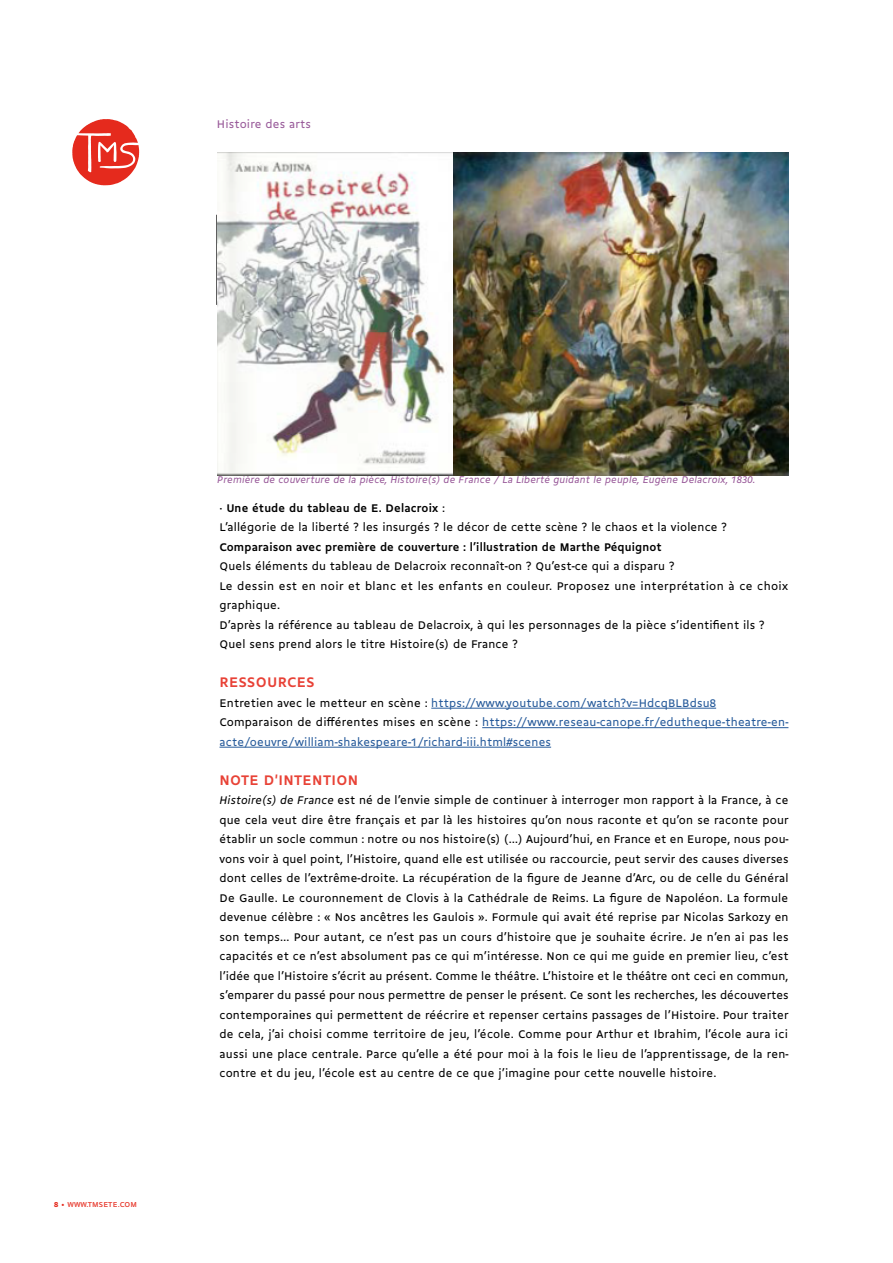
<style>
.page{position:relative;width:893px;height:1263px;background:#fff}
.page>*{position:absolute;margin:0;border:0;box-sizing:border-box;transform-origin:0 0}
.t1{font:700 15px "Gemeli";letter-spacing:.025em;color:#e84236}
.t2{font:700 15px "Gemeli";letter-spacing:.025em;color:#e84136}
.t3{font:12px/19.5px "Gemeli";letter-spacing:.015em;color:#000}
.t4{font:12px/19.5px "Gemeli";letter-spacing:.015em;color:#275b9b}
.t5{font:700 12px "Gemeli";letter-spacing:.015em;color:#000}
.t6{font:12px "Gemeli";letter-spacing:.015em;color:#995b9a}
.t7{font:italic 10.5px "Gemeli";letter-spacing:.015em;color:#995b9a}
.t8{font:7.5px "Gemeli Micro";letter-spacing:.01em;color:#e52a1d}
.s1{font-weight:700}
.s2{color:#000}
.s3{font-style:italic}
</style>
<div class="page">
<svg style="left:72px;top:119px;width:67px;height:66px"></svg>
<hr style="left:216px;top:215px;width:1px;height:90px;background:#000">
<img style="left:217px;top:153px;width:571px;height:322px">
<hr style="left:431px;top:708px;width:285px;height:1px;background:#275b9b">
<hr style="left:482px;top:727px;width:306px;height:1px;background:#275b9b">
<hr style="left:219px;top:747px;width:332px;height:1px;background:#275b9b">
<p class="t6" style="left:217px;top:116px;width:96px">Histoire des arts</p>
<p class="t8" style="left:54px;top:1199px;width:85px"><span class="s1">8</span> • WWW.TMSETE.COM</p>
<p class="t7" style="left:217px;top:472px;width:540px">Première de couverture de la pièce, Histoire(s) de France / La Liberté guidant le peuple, Eugène Delacroix, 1830.</p>
<p class="t3" style="left:219px;top:497px;width:509px"><span class="s1">· Une étude du tableau de E. Delacroix</span> :<br>L’allégorie de la liberté ? les insurgés ? le décor de cette scène ? le chaos et la violence ?</p>
<p class="t5" style="left:219px;top:538px;width:444px">Comparaison avec première de couverture : l’illustration de Marthe Péquignot</p>
<p class="t3" style="left:219px;top:556px;width:570px">Quels éléments du tableau de Delacroix reconnaît-on ? Qu’est-ce qui a disparu ?<br>Le dessin est en noir et blanc et les enfants en couleur. Proposez une interprétation à ce choix graphique.<br>D’après la référence au tableau de Delacroix, à qui les personnages de la pièce s’identifient ils ?<br>Quel sens prend alors le titre Histoire(s) de France ?</p>
<p class="t2" style="left:220px;top:672px;width:96px">RESSOURCES</p>
<p class="t4" style="left:219px;top:692px;width:570px"><span class="s2">Entretien avec le metteur en scène :</span> https://www.youtube.com/watch?v=HdcqBLBdsu8<br><span class="s2">Comparaison de différentes mises en scène :</span> https://www.reseau-canope.fr/edutheque-theatre-en&shy;acte/oeuvre/william-shakespeare-1/richard-iii.html#scenes</p>
<p class="t1" style="left:220px;top:769px;width:140px">NOTE D'INTENTION</p>
<p class="t3" style="left:219px;top:790px;width:571px;text-align:justify"><span class="s3">Histoire(s) de France</span> est né de l’envie simple de continuer à interroger mon rapport à la France, à ce que cela veut dire être français et par là les histoires qu’on nous raconte et qu’on se raconte pour établir un socle commun : notre ou nos histoire(s) (…) Aujourd’hui, en France et en Europe, nous pou&shy;vons voir à quel point, l’Histoire, quand elle est utilisée ou raccourcie, peut servir des causes diverses dont celles de l’extrême-droite. La récupération de la figure de Jeanne d’Arc, ou de celle du Général De Gaulle. Le couronnement de Clovis à la Cathédrale de Reims. La figure de Napoléon. La formule devenue célèbre : « Nos ancêtres les Gaulois ». Formule qui avait été reprise par Nicolas Sarkozy en son temps… Pour autant, ce n’est pas un cours d’histoire que je souhaite écrire. Je n’en ai pas les capacités et ce n’est absolument pas ce qui m’intéresse. Non ce qui me guide en premier lieu, c’est l’idée que l’Histoire s’écrit au présent. Comme le théâtre. L’histoire et le théâtre ont ceci en commun, s’emparer du passé pour nous permettre de penser le présent. Ce sont les recherches, les découvertes contemporaines qui permettent de réécrire et repenser certains passages de l’Histoire. Pour traiter de cela, j’ai choisi comme territoire de jeu, l’école. Comme pour Arthur et Ibrahim, l’école aura ici aussi une place centrale. Parce qu’elle a été pour moi à la fois le lieu de l’apprentissage, de la ren&shy;contre et du jeu, l’école est au centre de ce que j’imagine pour cette nouvelle histoire.</p>
</div>
